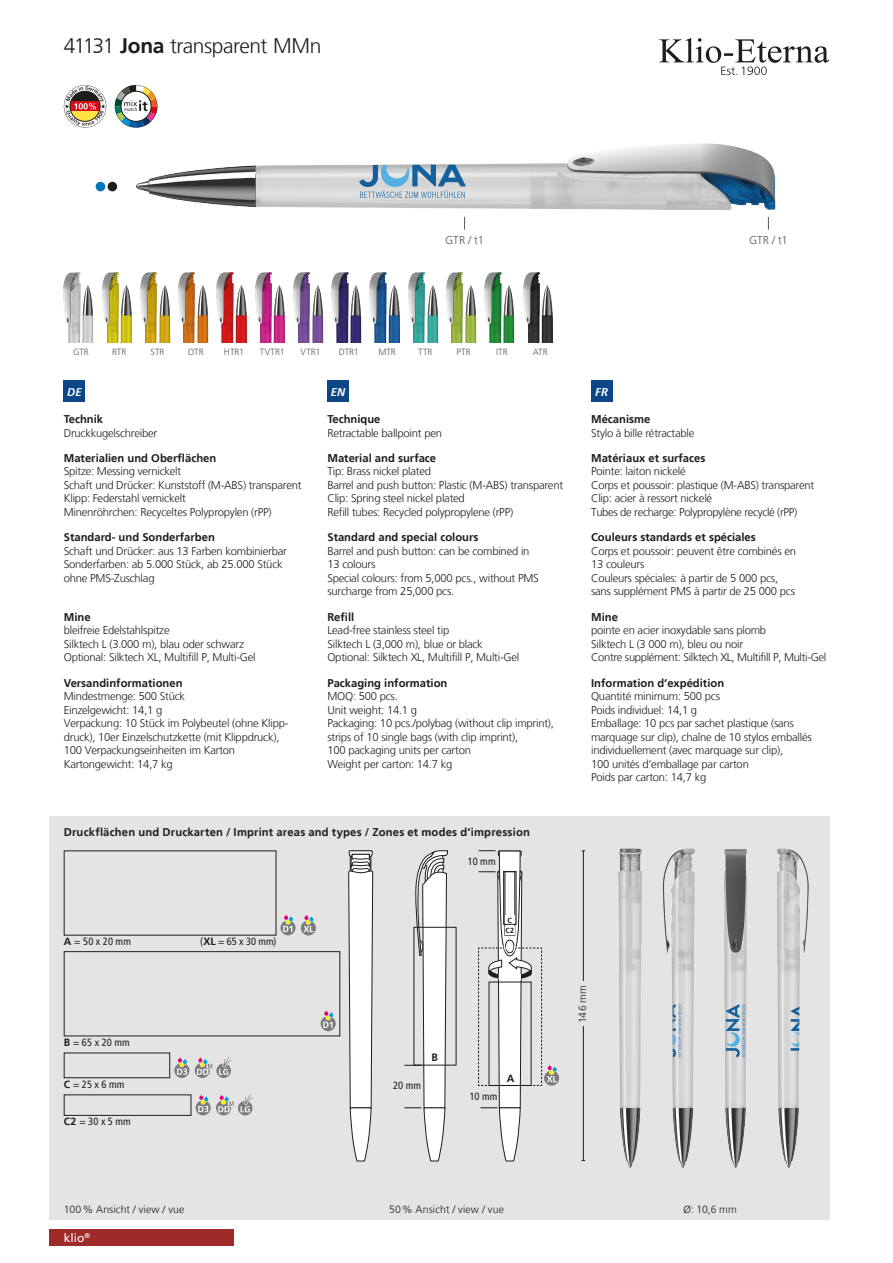
<style>
.page{position:relative;width:893px;height:1263px;background:#fff}
.page>*{position:absolute;margin:0;border:0;box-sizing:border-box;transform-origin:0 0}
.t1{font:300 21px "Frutiger LT";letter-spacing:-.025em;color:#1d1d1b}
.t2{font:12px "Frutiger";color:#fff}
.t3{font:300 11.25px/13.5px "Frutiger LT";letter-spacing:-.02em;color:#1d1d1b}
.t4{font:700 11.25px "Frutiger LT";color:#1d1d1b}
.t5{font:300 11.25px "Frutiger LT";color:#595858}
.t6{font:italic 700 11.25px "Frutiger";color:#fff}
.t7{font:condensed 10.5px "Frutiger LT";letter-spacing:.015em;color:#1d1d1b}
.t8{font:300 10.5px "Frutiger LT";letter-spacing:.015em;color:#1d1d1b}
.t9{font:700 10.5px "Frutiger LT";color:#1d1d1b}
.t10{font:300 9px "Frutiger LT";letter-spacing:.005em;color:#595858}
.t11{font:700 7.5px "Frutiger LT";color:#1d1d1b;scale:.96 1}
.t12{font:700 7.5px "Frutiger LT";color:#1d1d1b}
.s1{font-weight:700}
.s2{font-weight:700;font-stretch:normal}
</style>
<div class="page">
<div style="left:49px;top:816px;width:780px;height:404px;background:#e4e4e3"></div>
<svg style="left:659px;top:38px;width:170px;height:37px"></svg>
<div style="left:49px;top:1229px;width:185px;height:17px;background:#9f2b29"></div>
<img style="left:64px;top:272px;width:17px;height:70px">
<img style="left:78px;top:277px;width:16px;height:65px">
<img style="left:102px;top:272px;width:17px;height:70px">
<img style="left:116px;top:277px;width:16px;height:65px">
<img style="left:140px;top:272px;width:17px;height:70px">
<img style="left:154px;top:277px;width:17px;height:65px">
<img style="left:179px;top:272px;width:16px;height:70px">
<img style="left:192px;top:277px;width:17px;height:65px">
<img style="left:217px;top:272px;width:17px;height:70px">
<img style="left:231px;top:277px;width:16px;height:65px">
<img style="left:255px;top:272px;width:17px;height:70px">
<img style="left:269px;top:277px;width:16px;height:65px">
<img style="left:293px;top:272px;width:17px;height:70px">
<img style="left:307px;top:277px;width:17px;height:65px">
<img style="left:332px;top:272px;width:17px;height:70px">
<img style="left:345px;top:277px;width:17px;height:65px">
<img style="left:370px;top:272px;width:17px;height:70px">
<img style="left:384px;top:277px;width:16px;height:65px">
<img style="left:408px;top:272px;width:17px;height:70px">
<img style="left:422px;top:277px;width:17px;height:65px">
<img style="left:446px;top:272px;width:17px;height:70px">
<img style="left:460px;top:277px;width:17px;height:65px">
<img style="left:485px;top:272px;width:17px;height:70px">
<img style="left:499px;top:277px;width:16px;height:65px">
<img style="left:523px;top:272px;width:17px;height:70px">
<img style="left:537px;top:277px;width:16px;height:65px">
<div style="left:591px;top:381px;width:21px;height:21px;background:#0c4686"></div>
<div style="left:327px;top:381px;width:22px;height:21px;background:#0c4686"></div>
<div style="left:64px;top:381px;width:21px;height:21px;background:#0c4686"></div>
<img style="left:136px;top:143px;width:640px;height:78px">
<div style="left:96px;top:182px;width:9px;height:9px;background:#0073bc;border-radius:50%"></div>
<div style="left:108px;top:182px;width:9px;height:9px;background:#1d1d1b;border-radius:50%"></div>
<svg style="left:768px;top:217px;width:1px;height:13px"></svg>
<svg style="left:464px;top:217px;width:1px;height:13px"></svg>
<hr style="left:583px;top:851px;width:1px;height:309px;background:#1d1d1b">
<div style="left:574px;top:982px;width:16px;height:44px;background:#e4e4e3"></div>
<div style="left:64px;top:951px;width:276px;height:85px;border:1px solid #1d1d1b"></div>
<svg style="left:321px;top:1010px;width:15px;height:21px"></svg>
<div style="left:64px;top:1052px;width:106px;height:26px;border:1px solid #1d1d1b"></div>
<div style="left:64px;top:1094px;width:127px;height:22px;border:1px solid #1d1d1b"></div>
<svg style="left:174px;top:1057px;width:15px;height:21px"></svg>
<svg style="left:195px;top:1057px;width:36px;height:21px"></svg>
<svg style="left:196px;top:1094px;width:57px;height:21px"></svg>
<svg style="left:280px;top:914px;width:36px;height:21px"></svg>
<svg style="left:348px;top:850px;width:25px;height:311px;background:#e4e4e3"></svg>
<svg style="left:478px;top:850px;width:81px;height:311px"></svg>
<svg style="left:404px;top:850px;width:44px;height:311px"></svg>
<svg style="left:359px;top:164px;width:107px;height:34px;background:#9bb5c8"></svg>
<img style="left:618px;top:848px;width:191px;height:320px">
<svg style="left:672px;top:1004px;width:9px;height:53px"></svg>
<svg style="left:726px;top:1004px;width:19px;height:53px"></svg>
<svg style="left:791px;top:1004px;width:9px;height:53px"></svg>
<svg style="left:64px;top:85px;width:42px;height:43px"></svg>
<svg style="left:115px;top:85px;width:42px;height:43px"></svg>
<h1 class="t1" style="left:64px;top:34px;width:259px">41131 <span class="s1">Jona</span> transparent MMn</h1>
<p class="t5" style="left:445px;top:234px;width:40px">GTR / t1</p>
<p class="t5" style="left:749px;top:234px;width:40px">GTR / t1</p>
<p class="t10" style="left:73px;top:347px;width:17px">GTR</p>
<p class="t10" style="left:112px;top:347px;width:16px">RTR</p>
<p class="t10" style="left:150px;top:347px;width:16px">STR</p>
<p class="t10" style="left:188px;top:347px;width:17px">OTR</p>
<p class="t10" style="left:224px;top:347px;width:22px">HTR1</p>
<p class="t10" style="left:260px;top:347px;width:26px">TVTR1</p>
<p class="t10" style="left:301px;top:347px;width:21px">VTR1</p>
<p class="t10" style="left:339px;top:347px;width:21px">DTR1</p>
<p class="t10" style="left:378px;top:347px;width:19px">MTR</p>
<p class="t10" style="left:418px;top:347px;width:16px">TTR</p>
<p class="t10" style="left:457px;top:347px;width:16px">PTR</p>
<p class="t10" style="left:496px;top:347px;width:13px">ITR</p>
<p class="t10" style="left:533px;top:347px;width:17px">ATR</p>
<p class="t6" style="left:67px;top:386px;width:16px">DE</p>
<p class="t4" style="left:64px;top:412px;width:41px">Technik</p>
<p class="t3" style="left:64px;top:426px;width:95px">Druckkugelschreiber</p>
<p class="t4" style="left:64px;top:451px;width:154px">Materialien und Oberflächen</p>
<p class="t3" style="left:64px;top:465px;width:239px">Spitze: Messing vernickelt<br>Schaft und Drücker: Kunststoff (M-ABS) transparent Klipp: Federstahl vernickelt<br>Minenröhrchen: Recyceltes Polypropylen (rPP)</p>
<p class="t4" style="left:64px;top:531px;width:153px">Standard- und Sonderfarben</p>
<p class="t3" style="left:64px;top:544px;width:225px">Schaft und Drücker: aus 13 Farben kombinierbar<br>Sonderfarben: ab 5.000 Stück, ab 25.000 Stück ohne PMS-Zuschlag</p>
<p class="t4" style="left:64px;top:610px;width:28px">Mine</p>
<p class="t3" style="left:64px;top:624px;width:193px">bleifreie Edelstahlspitze<br>Silktech L (3.000 m), blau oder schwarz<br>Optional: Silktech XL, Multifill P, Multi-Gel</p>
<p class="t4" style="left:64px;top:676px;width:120px">Versandinformationen</p>
<p class="t3" style="left:64px;top:690px;width:226px">Mindestmenge: 500 Stück<br>Einzelgewicht: 14,1 g<br>Verpackung: 10 Stück im Polybeutel (ohne Klipp&shy;druck), 10er Einzelschutzkette (mit Klippdruck), 100 Verpackungseinheiten im Karton Kartongewicht: 14,7 kg</p>
<p class="t6" style="left:331px;top:386px;width:16px">EN</p>
<p class="t4" style="left:327px;top:412px;width:55px">Technique</p>
<p class="t3" style="left:327px;top:426px;width:116px">Retractable ballpoint pen</p>
<p class="t4" style="left:327px;top:451px;width:110px">Material and surface</p>
<p class="t3" style="left:327px;top:465px;width:237px">Tip: Brass nickel plated<br>Barrel and push button: Plastic (M-ABS) transparent Clip: Spring steel nickel plated<br>Refill tubes: Recycled polypropylene (rPP)</p>
<p class="t4" style="left:327px;top:531px;width:153px">Standard and special colours</p>
<p class="t3" style="left:327px;top:544px;width:213px">Barrel and push button: can be combined in<br>13 colours<br>Special colours: from 5,000 pcs., without PMS surcharge from 25,000 pcs.</p>
<p class="t4" style="left:327px;top:610px;width:28px">Refill</p>
<p class="t3" style="left:327px;top:624px;width:193px">Lead-free stainless steel tip<br>Silktech L (3,000 m), blue or black<br>Optional: Silktech XL, Multifill P, Multi-Gel</p>
<p class="t4" style="left:327px;top:676px;width:122px">Packaging information</p>
<p class="t3" style="left:327px;top:690px;width:228px">MOQ: 500 pcs.<br>Unit weight: 14.1 g<br>Packaging: 10 pcs./polybag (without clip imprint), strips of 10 single bags (with clip imprint),<br>100 packaging units per carton<br>Weight per carton: 14.7 kg</p>
<p class="t4" style="left:64px;top:825px;width:468px">Druckflächen und Druckarten / Imprint areas and types / Zones et modes d‘impression</p>
<p class="t7" style="left:468px;top:855px;width:29px">10 mm</p>
<p class="t6" style="left:595px;top:386px;width:14px">FR</p>
<p class="t4" style="left:591px;top:412px;width:61px">Mécanisme</p>
<p class="t3" style="left:591px;top:426px;width:105px">Stylo à bille rétractable</p>
<p class="t4" style="left:591px;top:451px;width:116px">Matériaux et surfaces</p>
<p class="t3" style="left:591px;top:465px;width:225px">Pointe: laiton nickelé<br>Corps et poussoir: plastique (M-ABS) transparent Clip: acier à ressort nickelé<br>Tubes de recharge: Polypropylène recyclé (rPP)</p>
<p class="t4" style="left:591px;top:531px;width:166px">Couleurs standards et spéciales</p>
<p class="t3" style="left:591px;top:544px;width:206px">Corps et poussoir: peuvent être combinés en 13 couleurs<br>Couleurs spéciales: à partir de 5 000 pcs, sans supplément PMS à partir de 25 000 pcs</p>
<p class="t4" style="left:591px;top:610px;width:28px">Mine</p>
<p class="t3" style="left:591px;top:624px;width:237px">pointe en acier inoxydable sans plomb<br>Silktech L (3 000 m), bleu ou noir<br>Contre supplément: Silktech XL, Multifill P, Multi-Gel</p>
<p class="t4" style="left:591px;top:676px;width:135px">Information d‘expédition</p>
<p class="t3" style="left:591px;top:690px;width:222px">Quantité minimum: 500 pcs<br>Poids individuel: 14,1 g<br>Emballage: 10 pcs par sachet plastique (sans marquage sur clip), chaîne de 10 stylos emballés individuellement (avec marquage sur clip),<br>100 unités d‘emballage par carton<br>Poids par carton: 14,7 kg</p>
<p class="t7" style="left:64px;top:935px;width:69px"><span class="s2">A</span> = 50 x 20 mm</p>
<p class="t7" style="left:200px;top:935px;width:78px">(<span class="s2">XL</span> = 65 x 30 mm)</p>
<p class="t7" style="left:64px;top:1036px;width:67px"><span class="s2">B</span> = 65 x 20 mm</p>
<p class="t7" style="left:64px;top:1078px;width:62px"><span class="s2">C</span> = 25 x 6 mm</p>
<p class="t7" style="left:64px;top:1115px;width:69px"><span class="s2">C2</span> = 30 x 5 mm</p>
<p class="t12" style="left:507px;top:915px;width:6px">C</p>
<p class="t11" style="left:506px;top:926px;width:11px">C2</p>
<p class="t7" style="left:393px;top:1079px;width:29px">20 mm</p>
<p class="t9" style="left:431px;top:1051px;width:8px">B</p>
<p class="t7" style="left:470px;top:1090px;width:29px">10 mm</p>
<p class="t9" style="left:507px;top:1072px;width:9px">A</p>
<p class="t8" style="left:576px;top:1023px;width:39px;rotate:-90deg">146 mm</p>
<p class="t8" style="left:64px;top:1204px;width:122px">100% Ansicht / view / vue</p>
<p class="t8" style="left:389px;top:1204px;width:116px">50% Ansicht / view / vue</p>
<p class="t8" style="left:683px;top:1204px;width:55px">Ø: 10,6 mm</p>
<p class="t2" style="left:64px;top:1231px;width:28px">klio<sup>®</sup></p>
</div>
